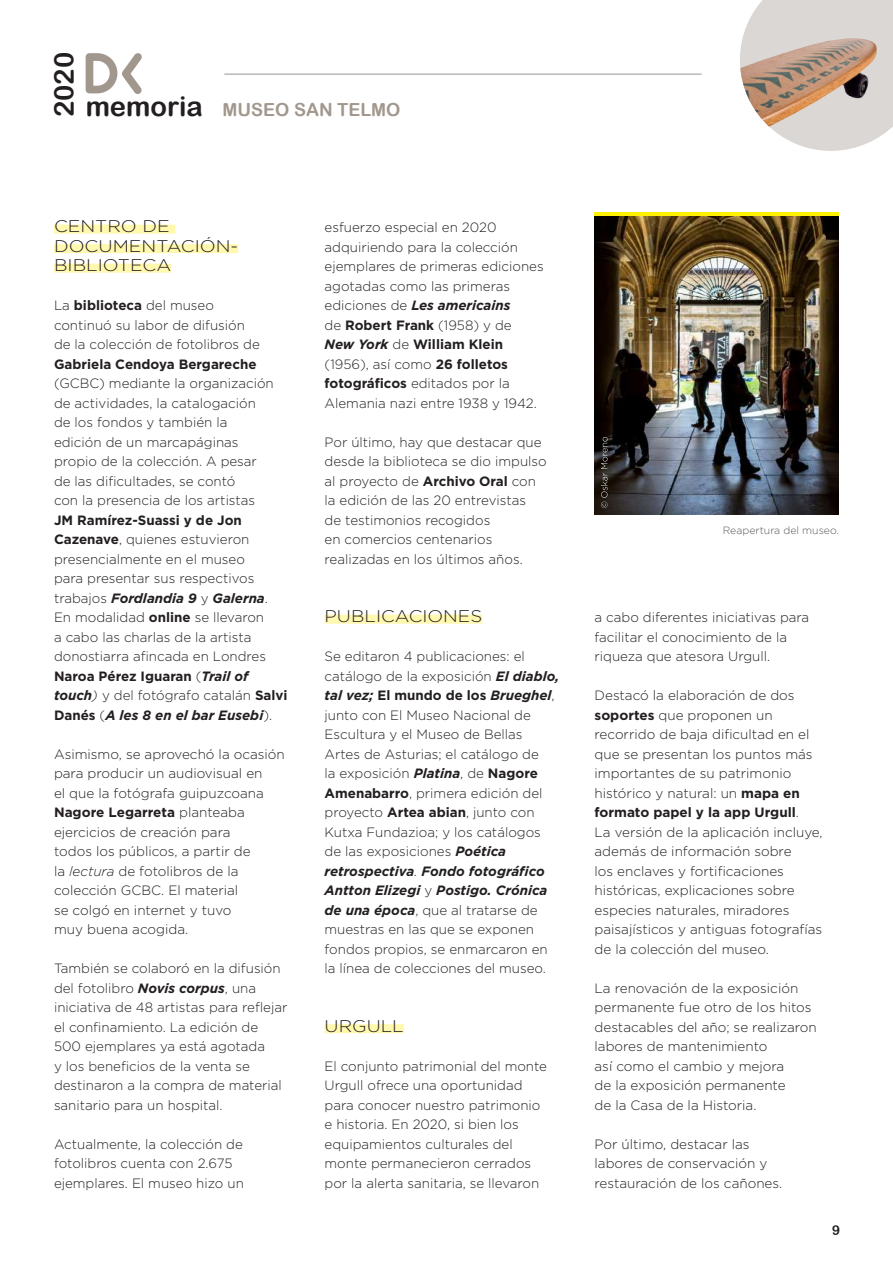
<style>
.page{position:relative;width:893px;height:1263px;background:#fff}
.page>*{position:absolute;margin:0;border:0;box-sizing:border-box;transform-origin:0 0}
.t1{font:27.45px "Arial Rounded MT Bold";color:#231f20}
.t2{font:18px "Arial Rounded MT Bold";color:#a1978d}
.t3{font:300 16.8px/19.5px "Gotham";color:#231f20;scale:1.11 1}
.t4{font:300 16.8px "Gotham";color:#231f20;scale:1.1 1}
.t5{font:300 13.5px/19.5px "Gotham";color:#231f20}
.t6{font:700 13.5px "Gotham";color:#231f20}
.t7{font:13.5px "Arial Rounded MT Bold";color:#231f20}
.t8{font:300 10.5px "Gotham";color:#57585a}
.s1{font-size:27.45px;color:#231f20}
.s2{font-weight:700}
.s3{font-weight:700;font-style:italic}
.s4{font-style:italic}
</style>
<div class="page">
<svg style="left:745px;top:0;width:148px;height:151px"></svg>
<img style="left:740px;top:29px;width:146px;height:99px">
<svg style="left:86px;top:53px;width:56px;height:41px"></svg>
<hr style="left:224px;top:74px;width:478px;height:1px;background:#939598">
<div style="left:325px;top:615px;width:157px;height:9px;background:#fff8ae"></div>
<div style="left:325px;top:1024px;width:79px;height:9px;background:#fff8ae"></div>
<div style="left:54px;top:225px;width:121px;height:9px;background:#fff8ae"></div>
<div style="left:54px;top:244px;width:184px;height:9px;background:#fff8ae"></div>
<div style="left:54px;top:264px;width:117px;height:9px;background:#fff8ae"></div>
<img style="left:595px;top:217px;width:244px;height:298px">
<svg style="left:601px;top:437px;width:7px;height:71px"></svg>
<h1 class="t1" style="left:48px;top:117px;width:67px;rotate:-90deg">2020</h1>
<h2 class="t2" style="left:86px;top:99px;width:316px"><span class="s1">memoria</span> MUSEO SAN TELMO</h2>
<p class="t3" style="left:54px;top:216px;width:167px">CENTRO DE<br>DOCUMENTACIÓN-<br>BIBLIOTECA</p>
<p class="t5" style="left:54px;top:295px;width:207px">La <span class="s2">biblioteca</span> del museo continuó su labor de difusión de la colección de fotolibros de</p>
<p class="t6" style="left:54px;top:355px;width:204px">Gabriela Cendoya Bergareche</p>
<p class="t5" style="left:54px;top:373px;width:221px">(GCBC) mediante la organización de actividades, la catalogación de los fondos y también la edición de un marcapáginas propio de la colección. A pesar de las dificultades, se contó<br>con la presencia de los artistas</p>
<p class="t5" style="left:54px;top:510px;width:235px"><span class="s2">JM Ramírez-Suassi y de Jon<br>Cazenave</span>, quienes estuvieron presencialmente en el museo<br>para presentar sus respectivos trabajos <span class="s3">Fordlandia 9</span> y <span class="s3">Galerna</span>.<br>En modalidad <span class="s2">online</span> se llevaron<br>a cabo las charlas de la artista donostiarra afincada en Londres<br><span class="s2">Naroa Pérez Iguaran</span> (<span class="s3">Trail of touch</span><span class="s4">)</span> y del fotógrafo catalán <span class="s2">Salvi<br>Danés</span> (<span class="s3">A les 8 en el bar Eusebi</span>).</p>
<p class="t5" style="left:54px;top:744px;width:232px">Asimismo, se aprovechó la ocasión para producir un audiovisual en<br>el que la fotógrafa guipuzcoana<br><span class="s2">Nagore Legarreta</span> planteaba ejercicios de creación para<br>todos los públicos, a partir de<br>la <span class="s4">lectura</span> de fotolibros de la colección GCBC. El material<br>se colgó en internet y tuvo<br>muy buena acogida.</p>
<p class="t5" style="left:54px;top:958px;width:235px">También se colaboró en la difusión del fotolibro <span class="s3">Novis corpus</span>, una iniciativa de 48 artistas para reflejar el confinamiento. La edición de<br>500 ejemplares ya está agotada<br>y los beneficios de la venta se destinaron a la compra de material sanitario para un hospital.</p>
<p class="t5" style="left:54px;top:1134px;width:191px">Actualmente, la colección de fotolibros cuenta con 2.675 ejemplares. El museo hizo un</p>
<p class="t5" style="left:325px;top:217px;width:221px">esfuerzo especial en 2020 adquiriendo para la colección ejemplares de primeras ediciones agotadas como las primeras ediciones de <span class="s3">Les americains<br></span>de <span class="s2">Robert Frank</span> (1958) y de<br><span class="s3">New York</span> de <span class="s2">William Klein </span>(1956), así como <span class="s2">26 folletos fotográficos</span> editados por la<br>Alemania nazi entre 1938 y 1942.</p>
<p class="t5" style="left:325px;top:432px;width:224px">Por último, hay que destacar que desde la biblioteca se dio impulso al proyecto de <span class="s2">Archivo Oral</span> con la edición de las 20 entrevistas<br>de testimonios recogidos<br>en comercios centenarios realizadas en los últimos años.</p>
<p class="t4" style="left:325px;top:606px;width:145px">PUBLICACIONES</p>
<p class="t5" style="left:325px;top:646px;width:236px">Se editaron 4 publicaciones: el catálogo de la exposición <span class="s3">El diablo, tal vez;</span> <span class="s2">El mundo de los</span> <span class="s3">Brueghel</span>, junto con El Museo Nacional de<br>Escultura y el Museo de Bellas<br>Artes de Asturias; el catálogo de<br>la exposición <span class="s3">Platina</span>, de <span class="s2">Nagore<br>Amenabarro</span>, primera edición del proyecto <span class="s2">Artea abian</span>, junto con<br>Kutxa Fundazioa; y los catálogos de las exposiciones <span class="s3">Poética retrospectiva</span><span class="s4">.</span> <span class="s3">Fondo fotográfico<br>Antton Elizegi</span> y <span class="s3">Postigo. Crónica de una época</span>, que al tratarse de muestras en las que se exponen fondos propios, se enmarcaron en la línea de colecciones del museo.</p>
<p class="t4" style="left:325px;top:1015px;width:73px">URGULL</p>
<p class="t5" style="left:325px;top:1056px;width:224px">El conjunto patrimonial del monte<br>Urgull ofrece una oportunidad para conocer nuestro patrimonio e historia. En 2020, si bien los equipamientos culturales del monte permanecieron cerrados por la alerta sanitaria, se llevaron</p>
<p class="t8" style="left:723px;top:524px;width:118px">Reapertura del museo.</p>
<p class="t5" style="left:595px;top:607px;width:216px">a cabo diferentes iniciativas para facilitar el conocimiento de la riqueza que atesora Urgull.</p>
<p class="t5" style="left:595px;top:685px;width:230px">Destacó la elaboración de dos <span class="s2">soportes</span> que proponen un recorrido de baja dificultad en el que se presentan los puntos más importantes de su patrimonio histórico y natural: un <span class="s2">mapa en formato papel y la app Urgull</span>.<br>La versión de la aplicación incluye, además de información sobre<br>los enclaves y fortificaciones históricas, explicaciones sobre especies naturales, miradores paisajísticos y antiguas fotografías de la colección del museo.</p>
<p class="t5" style="left:595px;top:978px;width:224px">La renovación de la exposición permanente fue otro de los hitos destacables del año; se realizaron labores de mantenimiento<br>así como el cambio y mejora<br>de la exposición permanente<br>de la Casa de la Historia.</p>
<p class="t5" style="left:595px;top:1134px;width:189px">Por último, destacar las labores de conservación y restauración de los cañones.</p>
<p class="t7" style="left:832px;top:1222px;width:10px">9</p>
</div>
